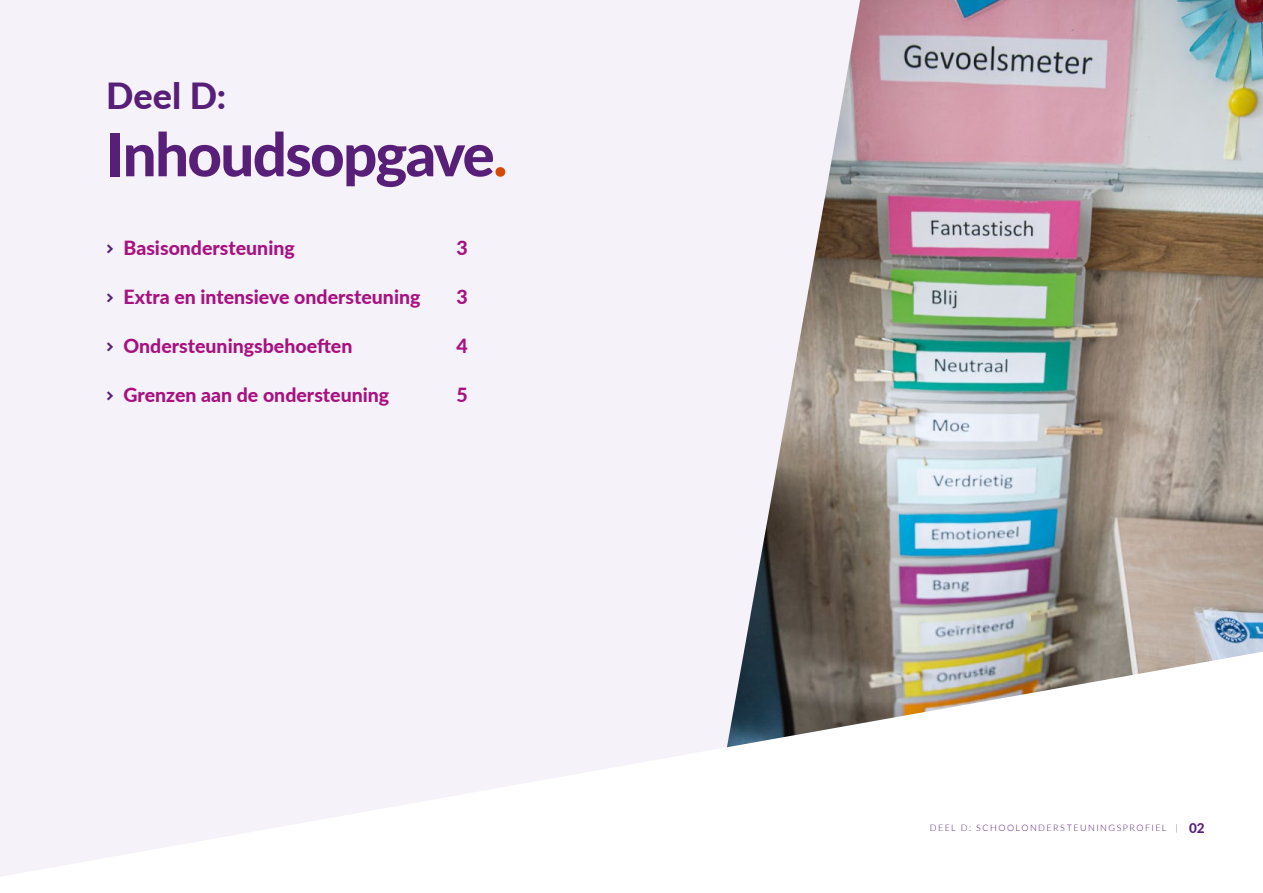
<style>
.page{position:relative;width:1263px;height:893px;background:#f5f2f9}
.page>*{position:absolute;margin:0;border:0;box-sizing:border-box;transform-origin:0 0}
.t1{font:800 60px "Lato";letter-spacing:-.03em;color:#581f78}
.t2{font:800 36px "Lato";color:#581f78}
.t3{font:800 19.5px "Lato";color:#a71180}
.t4{font:300 9px "Lato";letter-spacing:.165em;color:#581f78}
.s1{color:#d54903}
.s2{font-family:"Nexa Slab";color:#581f78}
.s3{font-weight:800;font-size:13.5px}
</style>
<div class="page">
<img style="left:744px;top:0;width:519px;height:650px">
<svg style="left:0;top:650px;width:1263px;height:243px;fill:#fff"></svg>
<h2 class="t2" style="left:106px;top:69px;width:121px">Deel D:</h2>
<h1 class="t1" style="left:106px;top:110px;width:403px">Inhoudsopgave<span class="s1">.</span></h1>
<p class="t3" style="left:106px;top:233px;width:190px"><span class="s2">&gt;</span> Basisondersteuning</p>
<p class="t3" style="left:456px;top:233px;width:13px">3</p>
<p class="t3" style="left:106px;top:282px;width:316px"><span class="s2">&gt;</span> Extra en intensieve ondersteuning</p>
<p class="t3" style="left:456px;top:282px;width:13px">3</p>
<p class="t3" style="left:106px;top:331px;width:248px"><span class="s2">&gt;</span> Ondersteuningsbehoeften</p>
<p class="t3" style="left:456px;top:331px;width:13px">4</p>
<p class="t3" style="left:106px;top:381px;width:284px"><span class="s2">&gt;</span> Grenzen aan de ondersteuning</p>
<p class="t3" style="left:456px;top:381px;width:13px">5</p>
<p class="t4" style="left:930px;top:821px;width:276px">DEEL D: SCHOOLOND ERS TEUNINGSPROFIEL | <span class="s3">02</span></p>
</div>
